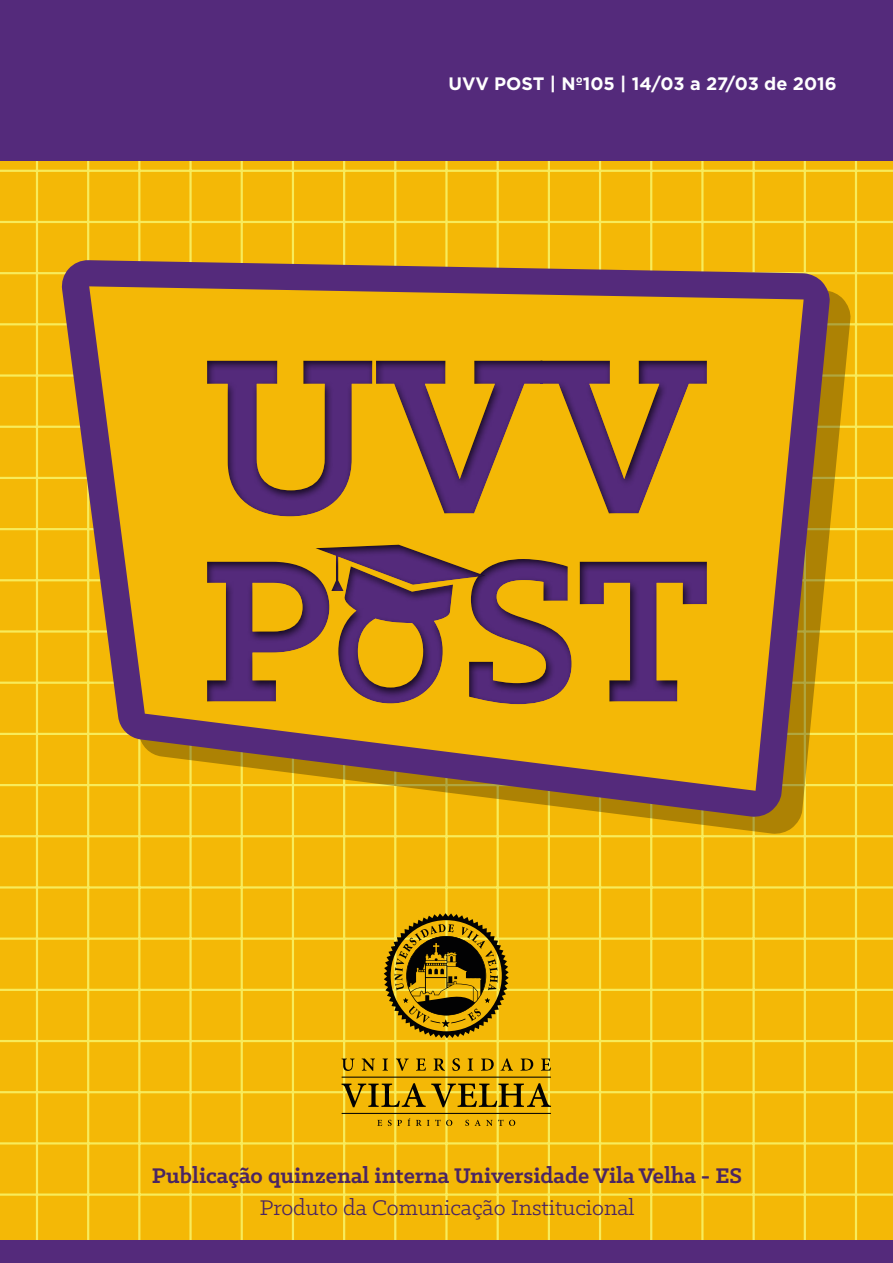
<style>
.page{position:relative;width:893px;height:1263px;background:#f4b806}
.page>*{position:absolute;margin:0;border:0;box-sizing:border-box;transform-origin:0 0}
.t1{font:700 24px "Klinic Slab";color:#4a2563}
.t2{font:24px "Klinic Slab";color:#4a2563}
.t3{font:700 18px "Gotham";color:#fff}
</style>
<div class="page">
<hr style="left:0;top:16px;width:892px;height:2px;background:#f8eb5a">
<hr style="left:0;top:67px;width:892px;height:2px;background:#f8eb5a">
<hr style="left:0;top:170px;width:892px;height:2px;background:#f8eb5a">
<hr style="left:0;top:221px;width:892px;height:2px;background:#f8eb5a">
<hr style="left:0;top:272px;width:892px;height:2px;background:#f8eb5a">
<hr style="left:0;top:323px;width:892px;height:2px;background:#f8eb5a">
<hr style="left:0;top:374px;width:892px;height:3px;background:#f8eb5a">
<hr style="left:0;top:426px;width:892px;height:2px;background:#f8eb5a">
<hr style="left:0;top:477px;width:892px;height:2px;background:#f8eb5a">
<hr style="left:0;top:528px;width:892px;height:2px;background:#f8eb5a">
<hr style="left:0;top:579px;width:892px;height:2px;background:#f8eb5a">
<hr style="left:0;top:630px;width:892px;height:3px;background:#f8eb5a">
<hr style="left:0;top:682px;width:892px;height:2px;background:#f8eb5a">
<hr style="left:0;top:733px;width:892px;height:2px;background:#f8eb5a">
<hr style="left:0;top:784px;width:892px;height:2px;background:#f8eb5a">
<hr style="left:0;top:835px;width:892px;height:2px;background:#f8eb5a">
<hr style="left:0;top:886px;width:892px;height:2px;background:#f8eb5a">
<hr style="left:0;top:937px;width:892px;height:3px;background:#f8eb5a">
<hr style="left:0;top:989px;width:892px;height:2px;background:#f8eb5a">
<hr style="left:0;top:1040px;width:892px;height:2px;background:#f8eb5a">
<hr style="left:0;top:1091px;width:892px;height:2px;background:#f8eb5a">
<hr style="left:0;top:1142px;width:892px;height:2px;background:#f8eb5a">
<hr style="left:0;top:1193px;width:892px;height:3px;background:#f8eb5a">
<hr style="left:36px;top:0;width:2px;height:1262px;background:#f8eb5a">
<hr style="left:87px;top:0;width:2px;height:1262px;background:#f8eb5a">
<hr style="left:138px;top:0;width:2px;height:1262px;background:#f8eb5a">
<hr style="left:189px;top:0;width:3px;height:1262px;background:#f8eb5a">
<hr style="left:241px;top:0;width:2px;height:1262px;background:#f8eb5a">
<hr style="left:292px;top:0;width:2px;height:1262px;background:#f8eb5a">
<hr style="left:343px;top:0;width:2px;height:1262px;background:#f8eb5a">
<hr style="left:394px;top:0;width:2px;height:1262px;background:#f8eb5a">
<hr style="left:445px;top:0;width:3px;height:1262px;background:#f8eb5a">
<hr style="left:497px;top:0;width:2px;height:1262px;background:#f8eb5a">
<hr style="left:548px;top:0;width:2px;height:1262px;background:#f8eb5a">
<hr style="left:599px;top:0;width:2px;height:1262px;background:#f8eb5a">
<hr style="left:650px;top:0;width:2px;height:1262px;background:#f8eb5a">
<hr style="left:701px;top:0;width:2px;height:1262px;background:#f8eb5a">
<hr style="left:752px;top:0;width:3px;height:1262px;background:#f8eb5a">
<hr style="left:804px;top:0;width:2px;height:1262px;background:#f8eb5a">
<hr style="left:855px;top:0;width:2px;height:1262px;background:#f8eb5a">
<div style="left:1px;top:0;width:892px;height:160px;background:#542a7b"></div>
<div style="left:0;top:1240px;width:893px;height:23px;background:#542a7b"></div>
<svg style="left:89px;top:291px;width:762px;height:543px"></svg>
<svg style="left:61px;top:260px;width:769px;height:557px"></svg>
<div style="left:205px;top:360px;width:503px;height:159px;background:#000;opacity:.75"></div>
<div style="left:466px;top:558px;width:107px;height:149px;background:#f4b806"></div>
<div style="left:206px;top:561px;width:501px;height:141px;background:#000;opacity:.75"></div>
<hr style="left:341px;top:1113px;width:210px;height:1px;background:#020203">
<svg style="left:342px;top:1058px;width:13px;height:13px"></svg>
<svg style="left:362px;top:1058px;width:13px;height:13px"></svg>
<svg style="left:383px;top:1058px;width:5px;height:12px"></svg>
<svg style="left:396px;top:1058px;width:13px;height:13px"></svg>
<svg style="left:416px;top:1058px;width:10px;height:12px"></svg>
<svg style="left:434px;top:1058px;width:11px;height:13px"></svg>
<svg style="left:452px;top:1058px;width:8px;height:13px"></svg>
<svg style="left:468px;top:1058px;width:5px;height:12px"></svg>
<svg style="left:481px;top:1058px;width:13px;height:12px"></svg>
<svg style="left:501px;top:1058px;width:12px;height:12px"></svg>
<svg style="left:521px;top:1058px;width:12px;height:12px"></svg>
<svg style="left:541px;top:1058px;width:10px;height:12px"></svg>
<svg style="left:342px;top:1083px;width:209px;height:24px"></svg>
<svg style="left:377px;top:1120px;width:5px;height:6px"></svg>
<svg style="left:388px;top:1120px;width:14px;height:6px"></svg>
<svg style="left:408px;top:1118px;width:2px;height:8px"></svg>
<svg style="left:416px;top:1120px;width:36px;height:6px"></svg>
<svg style="left:465px;top:1120px;width:4px;height:6px"></svg>
<svg style="left:475px;top:1120px;width:28px;height:6px"></svg>
<svg style="left:509px;top:1120px;width:6px;height:6px"></svg>
<hr style="left:341px;top:1076px;width:210px;height:2px;background:#020203">
<svg style="left:384px;top:913px;width:125px;height:125px"></svg>
<svg style="left:207px;top:545px;width:365px;height:159px"></svg>
<div style="left:315px;top:544px;width:171px;height:159px;background:#000;opacity:.75"></div>
<p class="t3" style="left:448px;top:74px;width:390px">UVV POST | Nº105 | 14/03 a 27/03 de 2016</p>
<p class="t1" style="left:152px;top:1160px;width:592px">Publicação quinzenal interna Universidade Vila Velha - ES</p>
<p class="t2" style="left:260px;top:1192px;width:376px">Produto da Comunicação Institucional</p>
</div>
